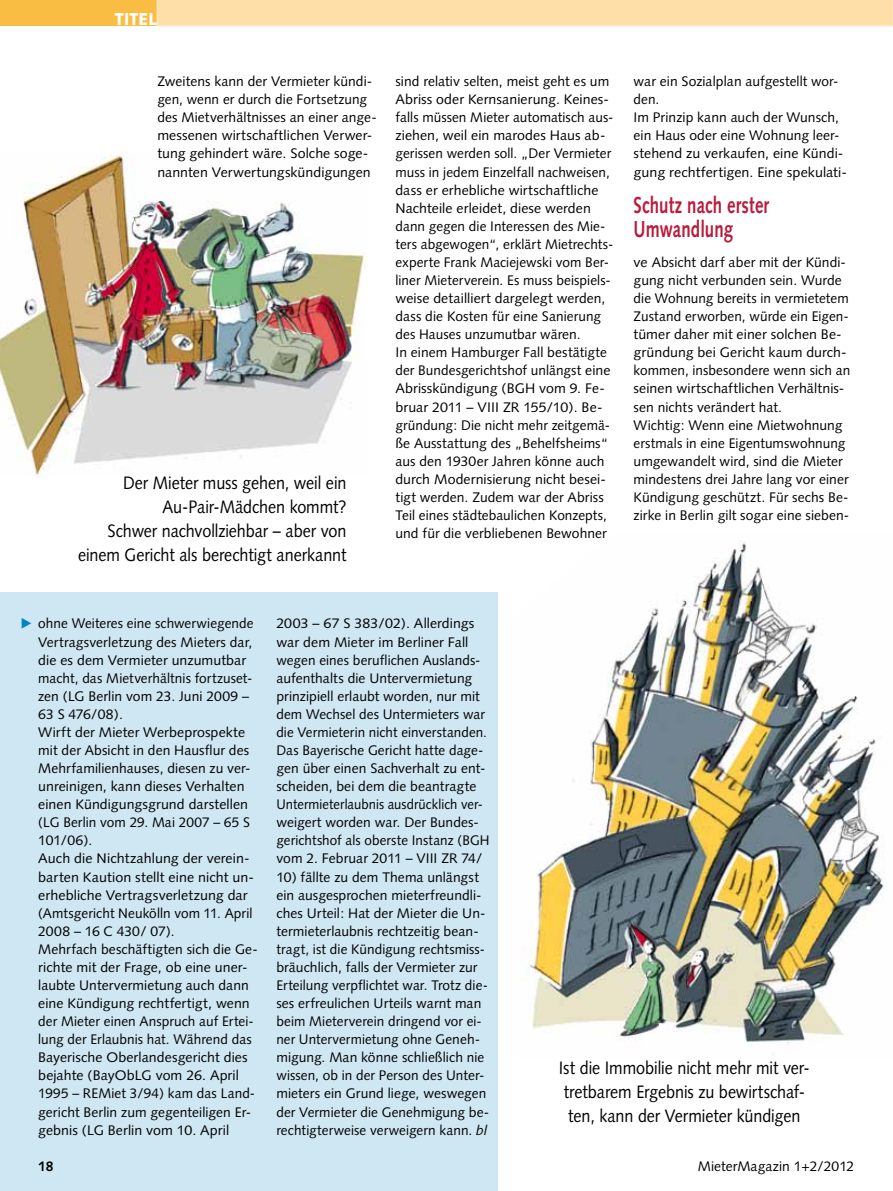
<style>
.page{position:relative;width:893px;height:1191px;background:#fff}
.page>*{position:absolute;margin:0;border:0;box-sizing:border-box;transform-origin:0 0}
.t1{font:700 23.1px/24px "Syntax";letter-spacing:.005em;color:#b91c3c;scale:.73 1}
.t2{font:18px/24px "Syntax";letter-spacing:-.005em;color:#000;text-align:right;scale:.9 1}
.t3{font:900 17.25px "Syntax";letter-spacing:.015em;color:#fff;scale:.9 1}
.t4{font:13.8px/18px "Syntax";letter-spacing:.005em;color:#000}
.t5{font:700 13.8px "Syntax";color:#000}
.s1{font-family:"European Pi Three";color:#0087c1}
.s2{font-style:italic}
</style>
<div class="page">
<img style="left:528px;top:543px;width:356px;height:501px">
<img style="left:0;top:152px;width:367px;height:323px">
<div style="left:0;top:592px;width:497px;height:599px;background:#cfe7f3"></div>
<div style="left:0;top:0;width:157px;height:26px;background:#fabd43"></div>
<div style="left:157px;top:0;width:736px;height:26px;background:#fedfa8"></div>
<p class="t3" style="left:115px;top:9px;width:49px">TiTel</p>
<p class="t4" style="left:157px;top:72px;width:221px">Zweitens kann der Vermieter kündi&shy;gen, wenn er durch die Fortsetzung des Mietverhältnisses an einer ange&shy;messenen wirtschaftlichen Verwer&shy;tung gehindert wäre. Solche so ge&shy;nannten Verwertungskündigungen</p>
<h2 class="t2" style="left:78px;top:470px;width:300px">Der Mieter muss gehen, weil ein<br>Au-Pair-Mädchen kommt?<br>Schwer nachvollziehbar – aber von einem Gericht als berechtigt anerkannt</h2>
<p class="t4" style="left:395px;top:72px;width:220px">sind relativ selten, meist geht es um Abriss oder Kernsanierung. Keines&shy;falls müssen Mieter automatisch aus&shy;ziehen, weil ein marodes Haus ab&shy;gerissen werden soll. „Der Vermie ter muss in jedem Einzelfall nach weisen, dass er erhebliche wirtschaftliche Nachteile erleidet, diese werden dann gegen die Interessen des Mie&shy;ters abgewogen“, erklärt Mietrechts&shy;experte Frank Maciejewski vom Ber - liner Mieterverein. Es muss beispiels&shy;weise detailliert dargelegt werden, dass die Kosten für eine Sanierung des Hauses unzumutbar wären.<br>In einem Hamburger Fall bestätigte der Bundesgerichtshof unlängst eine Abrisskündigung (BGH vom 9. Fe&shy;bruar 2011 – VIII ZR 155/10). Be&shy;gründung: Die nicht mehr zeitgemä&shy;ße Ausstattung des „Behelfsheims“ aus den 1930er Jahren könne auch durch Modernisierung nicht besei&shy;tigt werden. Zudem war der Abriss Teil eines städtebaulichen Konzepts, und für die verbliebenen Bewohner</p>
<p class="t4" style="left:634px;top:72px;width:215px">war ein Sozialplan aufgestellt wor&shy;den.<br>Im Prinzip kann auch der Wunsch, ein Haus oder eine Wohnung leer&shy;stehend zu verkaufen, eine Kündi&shy;gung rechtfertigen. Eine spekulati -</p>
<h1 class="t1" style="left:634px;top:193px;width:187px">Schutz nach erster<br>Umwandlung</h1>
<p class="t4" style="left:634px;top:253px;width:218px">ve Absicht darf aber mit der Kündi&shy;gung nicht verbunden sein. Wurde die Wohnung bereits in vermietetem Zustand erworben, würde ein Eigen&shy;tümer daher mit einer solchen Be&shy;gründung bei Gericht kaum durch&shy;kommen, insbesondere wenn sich an seinen wirtschaftlichen Verhältnis&shy;sen nichts verändert hat.<br>Wichtig: Wenn eine Mietwohnung erstmals in eine Eigentumswohnung umgewandelt wird, sind die Mieter mindestens drei Jahre lang vor einer Kündigung geschützt. Für sechs Be&shy;zirke in Berlin gilt sogar eine sieben-</p>
<p class="t4" style="left:38px;top:615px;width:221px;text-indent:-17px"><span class="s1">E</span> ohne Weiteres eine schwerwiegen de<br>Vertragsverletzung des Mieters dar, die es dem Vermieter unzu mutbar macht, das Mietverhältnis fortzuset&shy;zen (LG Berlin vom 23. Juni 2009 –<br>63 S 476/08).<br>Wirft der Mieter Werbeprospekte mit der Absicht in den Hausflur des<br>Mehrfamilienhauses, diesen zu ver&shy;unreinigen, kann dieses Verhalten einen Kündigungsgrund darstellen (LG Berlin vom 29. Mai 2007 – 65 S<br>101/06).<br>Auch die Nichtzahlung der verein&shy;barten Kaution stellt eine nicht un&shy;erhebli che Vertragsverletzung dar (Amtsgericht Neukölln vom 11. April<br>2008 – 16 C 430/ 07).<br>Mehrfach beschäftigten sich die Ge - richte mit der Frage, ob eine un er&shy;laubte Untervermietung auch dann eine Kündigung rechtfertigt, wenn der Mieter einen Anspruch auf Ertei&shy;lung der Erlaubnis hat. Während das<br>Bayerische Oberlandesgericht dies bejahte (BayObLG vom 26. April<br>1995 – REMiet 3/94) kam das Land&shy;gericht Berlin zum gegenteiligen Er - gebnis (LG Berlin vom 10. April</p>
<p class="t5" style="left:38px;top:1158px;width:17px">18</p>
<p class="t4" style="left:276px;top:615px;width:215px">2003 – 67 S 383/02). Allerdings war dem Mieter im Berliner Fall wegen eines be ruflichen Auslands&shy;aufenthalts die Untervermietung prinzipiell erlaubt worden, nur mit dem Wechsel des Untermieters war die Vermieterin nicht einverstanden.<br>Das Bayerische Gericht hatte dage&shy;gen über einen Sachverhalt zu ent&shy;scheiden, bei dem die beantragte Untermieterlaubnis ausdrücklich ver - weigert worden war. Der Bundes&shy;gerichtshof als oberste Instanz (BGH vom 2. Februar 2011 – VIII ZR 74/</p>
<p class="t4" style="left:276px;top:867px;width:214px">10) fällte zu dem Thema unlängst ein ausgesprochen mieterfreundli&shy;ches Urteil: Hat der Mieter die Un&shy;termieterlaubnis rechtzeitig bean&shy;tragt, ist die Kün digung rechtsmiss&shy;bräuchlich, falls der Vermieter zur Erteilung verpflichtet war. Trotz die&shy;ses erfreulichen Urteils warnt man beim Mieterverein dringend vor ei&shy;ner Untervermietung ohne Geneh - migung. Man könne schließlich nie wissen, ob in der Person des Un ter&shy;mieters ein Grund liege, weswegen der Vermieter die Genehmigung be&shy;rechtigterweise verweigern kann. <span class="s2">bl</span></p>
<h2 class="t2" style="left:559px;top:1056px;width:280px;text-align:left">Ist die Immobilie nicht mehr mit ver&shy;tretbarem Ergebnis zu bewirtschaf&shy;ten, kann der Vermieter kündigen</h2>
<p class="t4" style="left:698px;top:1157px;width:158px">MieterMagazin 1+2/2012</p>
</div>
